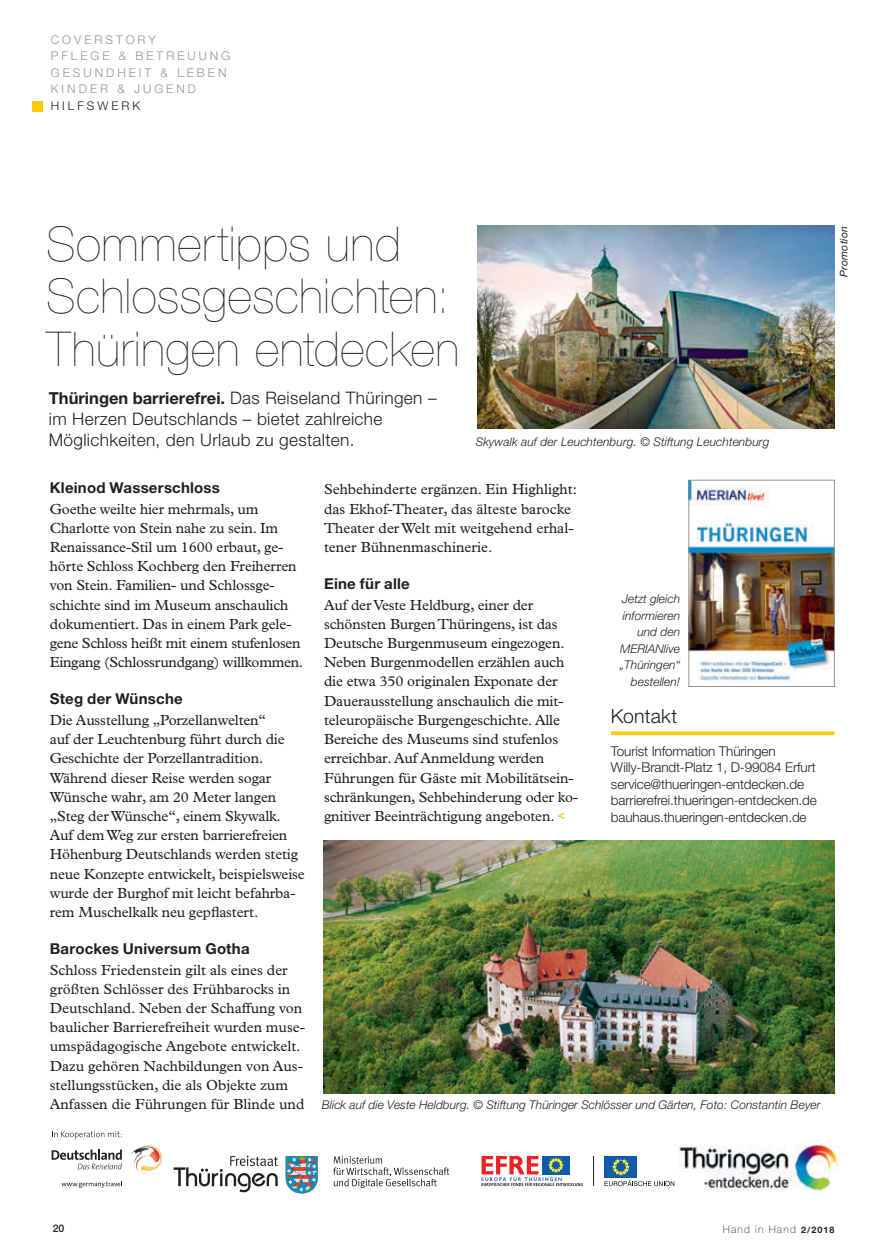
<style>
.page{position:relative;width:885px;height:1255px;background:#fff}
.page>*{position:absolute;margin:0;border:0;box-sizing:border-box;transform-origin:0 0}
.t1{font:200 48px/52.5px "Helvetica Neue LT Std";letter-spacing:.01em;color:#231f20}
.t2{font:300 19.5px "Helvetica Neue LT Std";letter-spacing:.005em;color:#231f20}
.t3{font:300 17.25px/21px "Helvetica Neue LT Std";letter-spacing:.02em;color:#231f20}
.t4{font:700 16.5px "Helvetica Neue LT Std";color:#231f20}
.t5{font:700 15px "Helvetica Neue LT Std";letter-spacing:.015em;color:#231f20}
.t6{font:14.7px/19.2px "Plantin Std";letter-spacing:-.01em;color:#231f20}
.t7{font:300 13.5px/16.5px "Helvetica Neue LT Std";letter-spacing:-.01em;color:#231f20}
.t8{font:italic 300 12px/16.5px "Helvetica Neue LT Std";color:#231f20;text-align:right}
.t9{font:300 12px/16.5px "Helvetica Neue LT Std";letter-spacing:.25em;color:#939598}
.t10{font:300 12px "Helvetica Neue LT Std";letter-spacing:.25em;color:#231f20}
.t11{font:100 10.5px "Helvetica Neue LT Std";letter-spacing:.11em;color:#231f20}
.t12{font:italic 10.5px "Helvetica Neue LT Std";letter-spacing:.02em;color:#231f20}
.t13{font:500 10.5px "Helvetica Neue LT Std";color:#231f20}
.s1{font-weight:300;font-size:17.25px}
.s2{font-family:"Helvetica Neue LT Std";font-weight:700;font-size:12px;color:#feca0a}
.s3{font-weight:700;font-size:9px}
</style>
<div class="page">
<div style="left:32px;top:102px;width:10px;height:10px;background:#feca0a"></div>
<img style="left:323px;top:840px;width:511px;height:253px">
<svg style="left:611px;top:731px;width:223px;height:4px"></svg>
<img style="left:477px;top:226px;width:357px;height:202px">
<svg style="left:285px;top:1156px;width:32px;height:37px"></svg>
<svg style="left:333px;top:1156px;width:116px;height:32px"></svg>
<svg style="left:481px;top:1156px;width:101px;height:30px"></svg>
<hr style="left:593px;top:1156px;width:1px;height:30px;background:#231f20">
<div style="left:604px;top:1156px;width:33px;height:22px;background:#135baa"></div>
<svg style="left:604px;top:1159px;width:70px;height:27px"></svg>
<svg style="left:51px;top:1131px;width:227px;height:62px"></svg>
<img style="left:679px;top:1145px;width:160px;height:46px">
<img style="left:690px;top:482px;width:142px;height:200px">
<div style="left:688px;top:480px;width:146px;height:207px;border:1px solid #939598"></div>
<p class="t9" style="left:51px;top:31px;width:181px">COVERSTORY<br>PFLEGE &amp; BETREUUNG<br>GESUNDHEIT &amp; LEBEN<br>KINDER &amp; JUGEND</p>
<p class="t10" style="left:51px;top:98px;width:91px">HILFSWERK</p>
<h1 class="t1" style="left:46px;top:217px;width:414px">Sommertipps und<br>Schlossgeschichten:<br>Thüringen entdecken</h1>
<p class="t4" style="left:49px;top:388px;width:389px">Thüringen barrierefrei. <span class="s1">Das Reiseland Thüringen –</span></p>
<p class="t3" style="left:49px;top:408px;width:335px">im Herzen Deutschlands – bietet zahlreiche<br>Möglichkeiten, den Urlaub zu gestalten.</p>
<p class="t6" style="left:324px;top:480px;width:254px">Sehbehinderte ergänzen. Ein Highlight: das Ekhof-Theater, das älteste barocke Theater der Welt mit weitgehend erhal&shy;tener Bühnenmaschinerie.</p>
<p class="t5" style="left:324px;top:574px;width:87px">Eine für alle</p>
<p class="t6" style="left:324px;top:595px;width:256px">Auf der Veste Heldburg, einer der schönsten Burgen Thüringens, ist das Deutsche Burgenmuseum eingezogen.<br>Neben Burgenmodellen erzählen auch die etwa 350 originalen Exponate der Dauerausstellung anschaulich die mit&shy;teleuropäische Burgengeschichte. Alle Bereiche des Museums sind stufenlos erreichbar. Auf Anmeldung werden Führungen für Gäste mit Mobilitätsein&shy;schränkungen, Sehbehinderung oder ko&shy;gnitiver Beeinträchtigung angeboten. <span class="s2">&lt;</span></p>
<p class="t8" style="left:475px;top:433px;width:295px">Skywalk auf der Leuchtenburg. © Stiftung Leuchtenburg</p>
<p class="t5" style="left:50px;top:478px;width:172px">Kleinod Wasserschloss</p>
<p class="t6" style="left:50px;top:499px;width:255px">Goethe weilte hier mehrmals, um Charlotte von Stein nahe zu sein. Im Renaissance-Stil um 1600 erbaut, ge&shy;hörte Schloss Kochberg den Freiherren von Stein. Familien- und Schlossge&shy;schichte sind im Museum anschaulich dokumentiert. Das in einem Park gele&shy;gene Schloss heißt mit einem stufenlosen Eingang (Schlossrundgang) willkommen.</p>
<p class="t5" style="left:50px;top:689px;width:134px">Steg der Wünsche</p>
<p class="t6" style="left:50px;top:710px;width:256px">Die Ausstellung „Porzellanwelten“<br>auf der Leuchtenburg führt durch die Geschichte der Porzellantradition.<br>Während dieser Reise werden sogar Wünsche wahr, am 20 Meter langen „Steg der Wünsche“, einem Skywalk.<br>Auf dem Weg zur ersten barrierefreien Höhenburg Deutschlands werden stetig neue Konzepte entwickelt, beispielsweise wurde der Burghof mit leicht befahrba&shy;rem Muschelkalk neu gepflastert.</p>
<p class="t5" style="left:50px;top:939px;width:201px">Barockes Universum Gotha</p>
<p class="t6" style="left:50px;top:960px;width:257px">Schloss Friedenstein gilt als eines der größten Schlösser des Frühbarocks in Deutschland. Neben der Schaffung von baulicher Barrierefreiheit wurden muse&shy;umspädagogische Angebote entwickelt.<br>Dazu gehören Nachbildungen von Aus&shy;stellungsstücken, die als Objekte zum Anfassen die Führungen für Blinde und</p>
<p class="t8" style="left:619px;top:591px;width:62px">Jetzt gleich informieren und den<br>MERIANlive „Thüringen“ bestellen!</p>
<h2 class="t2" style="left:610px;top:704px;width:68px">Kontakt</h2>
<p class="t7" style="left:610px;top:742px;width:207px">Tourist Information Thüringen Willy-Brandt-Platz 1, D-99084 Erfurt service@thueringen-entdecken.de barrierefrei.thueringen-entdecken.de bauhaus.thueringen-entdecken.de</p>
<p class="t8" style="left:322px;top:1096px;width:500px">Blick auf die Veste Heldburg. © Stiftung Thüringer Schlösser und Gärten, Foto: Constantin Beyer</p>
<p class="t12" style="left:837px;top:277px;width:52px;rotate:-90deg">Promotion</p>
<p class="t13" style="left:53px;top:1222px;width:13px">20</p>
<p class="t11" style="left:722px;top:1223px;width:113px">Hand in Hand <span class="s3">2/2018</span></p>
</div>
